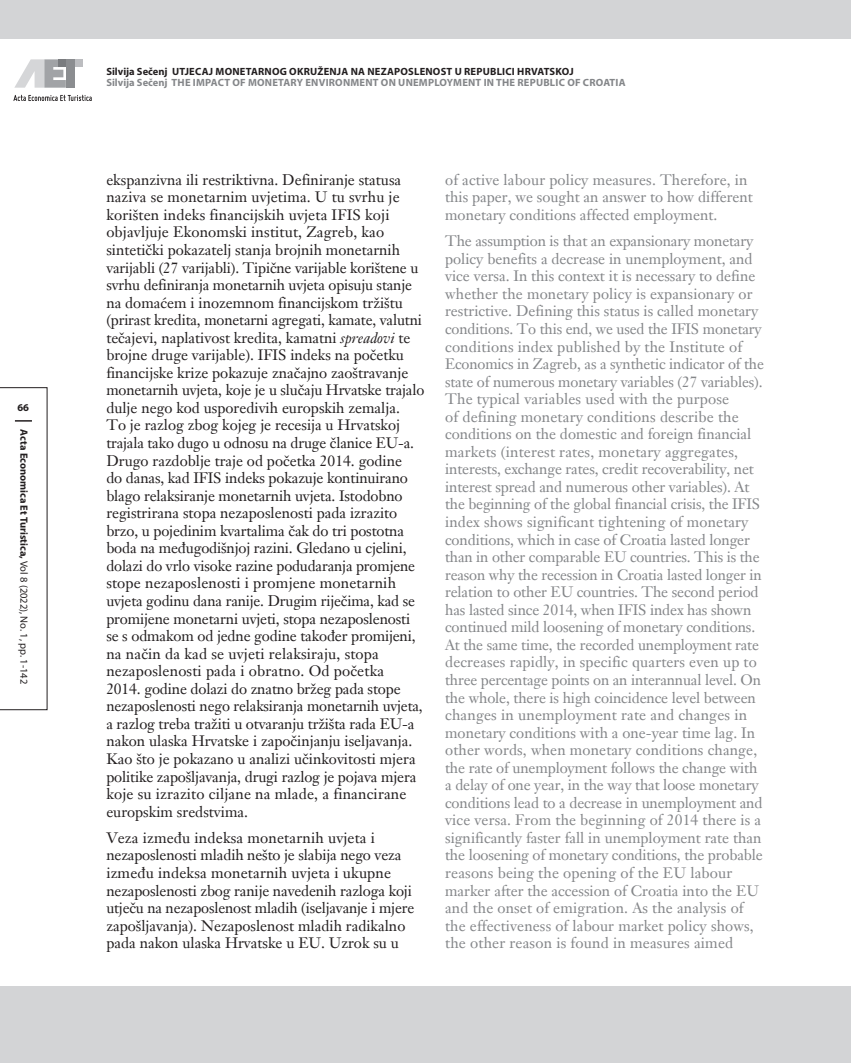
<style>
.page{position:relative;width:851px;height:1063px;background:#fff}
.page>*{position:absolute;margin:0;border:0;box-sizing:border-box;transform-origin:0 0}
.t1{font:15px/17.5px "Janson HR";color:#848689}
.t2{font:15px/17.5px "Janson HR";color:#231f20}
.t3{font:700 10.5px "Myriad Pro";letter-spacing:.02em;color:#848689}
.t4{font:700 10.5px "Myriad Pro";letter-spacing:.02em;color:#231f20}
.t5{font:700 10.5px "Myriad Pro";color:#231f20}
.s1{font-weight:400}
.s2{font-style:italic}
</style>
<div class="page">
<div style="left:0;top:0;width:850px;height:38px;background:#d3d4d6"></div>
<div style="left:0;top:986px;width:850px;height:77px;background:#d3d4d6"></div>
<svg style="left:0;top:387px;width:47px;height:323px"></svg>
<svg style="left:14px;top:59px;width:52px;height:29px"></svg>
<div style="left:66px;top:59px;width:9px;height:29px;background:#8b8d90"></div>
<div style="left:58px;top:59px;width:8px;height:8px;background:#7a7c7f"></div>
<div style="left:75px;top:59px;width:7px;height:8px;background:#bcbdc0"></div>
<svg style="left:13px;top:95px;width:79px;height:6px"></svg>
<p class="t4" style="left:17px;top:401px;width:13px">66</p>
<p class="t5" style="left:31px;top:429px;width:256px;rotate:90deg">Acta Economica Et Turistica, <span class="s1">Vol 8 (2022), No. 1, pp. 1-142</span></p>
<p class="t4" style="left:106px;top:64px;width:469px">Silvija Sečenj UTJECAJ MONETARNOG OKRUŽENJA NA NEZAPOSLENOST U REPUBLICI HRVATSKOJ</p>
<p class="t3" style="left:106px;top:76px;width:520px">Silvija Sečenj THE IMPACT OF MONETARY ENVIRONMENT ON UNEMPLOYMENT IN THE REPUBLIC OF CROATIA</p>
<p class="t2" style="left:106px;top:171px;width:319px">ekspanzivna ili restriktivna. Definiranje statusa naziva se monetarnim uvjetima. U tu svrhu je korišten indeks financijskih uvjeta IFIS koji objavljuje Ekonomski institut, Zagreb, kao sintetički pokazatelj stanja brojnih monetarnih varijabli (27 varijabli). Tipične varijable korištene u svrhu definiranja monetarnih uvjeta opisuju stanje na domaćem i inozemnom financijskom tržištu (prirast kredita, monetarni agregati, kamate, valutni tečajevi, naplativost kredita, kamatni <span class="s2">spreadovi</span> te brojne druge varijable). IFIS indeks na početku financijske krize pokazuje značajno zaoštravanje monetarnih uvjeta, koje je u slučaju Hrvatske trajalo dulje nego kod usporedivih europskih zemalja.<br>To je razlog zbog kojeg je recesija u Hrvatskoj trajala tako dugo u odnosu na druge članice EU-a.<br>Drugo razdoblje traje od početka 2014. godine<br>do danas, kad IFIS indeks pokazuje kontinuirano blago relaksiranje monetarnih uvjeta. Istodobno registrirana stopa nezaposlenosti pada izrazito brzo, u pojedinim kvartalima čak do tri postotna boda na međugodišnjoj razini. Gledano u cjelini, dolazi do vrlo visoke razine podudaranja promjene stope nezaposlenosti i promjene monetarnih uvjeta godinu dana ranije. Drugim riječima, kad se promijene monetarni uvjeti, stopa nezaposlenosti se s odmakom od jedne godine također promijeni, na način da kad se uvjeti relaksiraju, stopa nezaposlenosti pada i obratno. Od početka<br>2014. godine dolazi do znatno bržeg pada stope nezaposlenosti nego relaksiranja monetarnih uvjeta, a razlog treba tražiti u otvaranju tržišta rada EU-a nakon ulaska Hrvatske i započinjanju iseljavanja.<br>Kao što je pokazano u analizi učinkovitosti mjera politike zapošljavanja, drugi razlog je pojava mjera koje su izrazito ciljane na mlade, a financirane europskim sredstvima.</p>
<p class="t2" style="left:106px;top:829px;width:309px">Veza između indeksa monetarnih uvjeta i nezaposlenosti mladih nešto je slabija nego veza između indeksa monetarnih uvjeta i ukupne nezaposlenosti zbog ranije navedenih razloga koji utječu na nezaposlenost mladih (iseljavanje i mjere zapošljavanja). Nezaposlenost mladih radikalno pada nakon ulaska Hrvatske u EU. Uzrok su u</p>
<p class="t1" style="left:445px;top:171px;width:309px">of active labour policy measures. Therefore, in this paper, we sought an answer to how different monetary conditions affected employment.</p>
<p class="t1" style="left:445px;top:232px;width:320px">The assumption is that an expansionary monetary policy benefits a decrease in unemployment, and vice versa. In this context it is necessary to define whether the monetary policy is expansionary or restrictive. Defining this status is called monetary conditions. To this end, we used the IFIS monetary conditions index published by the Institute of Economics in Zagreb, as a synthetic indicator of the state of numerous monetary variables (27 variables).<br>The typical variables used with the purpose<br>of defining monetary conditions describe the conditions on the domestic and foreign financial markets (interest rates, monetary aggregates, interests, exchange rates, credit recoverability, net interest spread and numerous other variables). At the beginning of the global financial crisis, the IFIS index shows significant tightening of monetary conditions, which in case of Croatia lasted longer than in other comparable EU countries. This is the reason why the recession in Croatia lasted longer in relation to other EU countries. The second period has lasted since 2014, when IFIS index has shown continued mild loosening of monetary conditions.<br>At the same time, the recorded unemployment rate decreases rapidly, in specific quarters even up to three percentage points on an interannual level. On the whole, there is high coincidence level between changes in unemployment rate and changes in monetary conditions with a one-year time lag. In other words, when monetary conditions change, the rate of unemployment follows the change with a delay of one year, in the way that loose monetary conditions lead to a decrease in unemployment and vice versa. From the beginning of 2014 there is a significantly faster fall in unemployment rate than the loosening of monetary conditions, the probable reasons being the opening of the EU labour marker after the accession of Croatia into the EU and the onset of emigration. As the analysis of the effectiveness of labour market policy shows, the other reason is found in measures aimed</p>
</div>
